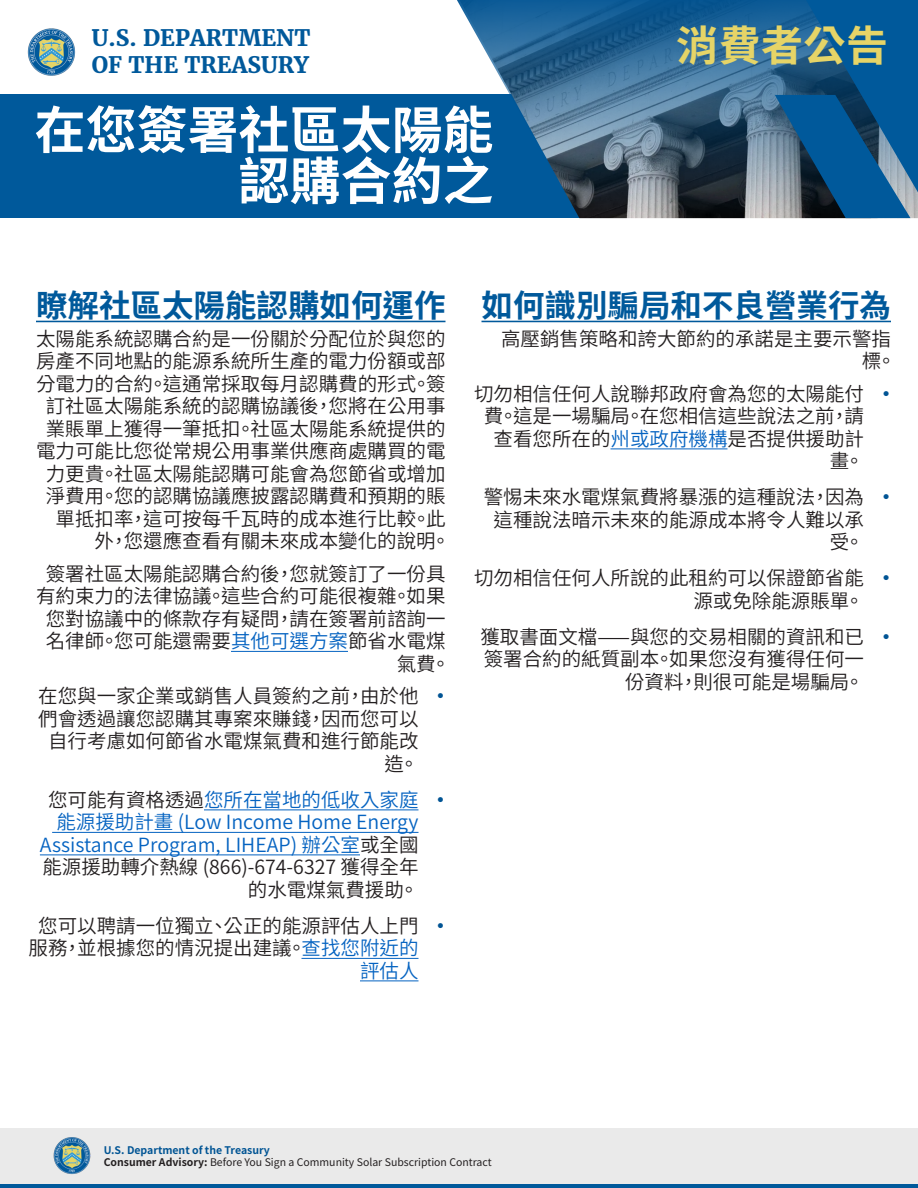
<style>
.page{position:relative;width:918px;height:1188px;background:#fff}
.page>*{position:absolute;margin:0;border:0;box-sizing:border-box;transform-origin:0 0}
.t1{font:700 51px/51px "Source Han Sans TW";color:#fff;text-align:right}
.t2{font:700 42px "Source Han Sans TW";letter-spacing:.01em;color:#e6d467}
.H2_Blue{font:700 31.5px "Source Han Sans TW";color:#00599b}
.t3{font:700 22.5px "Merriweather";color:#00599b}
.Body{font:19.5px/22.5px "Source Han Sans TW";color:#231f20;text-align:right}
.t4{font:19.5px/22.5px "Source Han Sans TW";color:#0563c1;text-align:right}
.t5{font:10.5px/12px "Source Han Sans TW";color:#231f20}
.s1{color:#0563c1}
.s2{color:#231f20}
.s3{font-weight:700;color:#005494}
.s4{font-weight:700}
</style>
<div class="page">
<div style="left:0;top:1128px;width:918px;height:56px;background:#eaeaea"></div>
<hr style="left:0;top:1184px;width:918px;height:4px;background:#00599b">
<img style="left:53px;top:1137px;width:38px;height:37px">
<div style="left:0;top:94px;width:918px;height:124px;background:#00599b"></div>
<svg style="left:457px;top:0;width:318px;height:218px"></svg>
<svg style="left:775px;top:0;width:143px;height:218px"></svg>
<img style="left:27px;top:28px;width:48px;height:48px">
<hr style="left:482px;top:321px;width:409px;height:1px;background:#00599b">
<hr style="left:610px;top:448px;width:118px;height:1px;background:#0563c1">
<hr style="left:36px;top:321px;width:410px;height:1px;background:#00599b">
<hr style="left:231px;top:651px;width:117px;height:1px;background:#0563c1">
<hr style="left:204px;top:809px;width:214px;height:1px;background:#0563c1">
<hr style="left:52px;top:832px;width:367px;height:1px;background:#0563c1">
<hr style="left:40px;top:854px;width:320px;height:1px;background:#0563c1">
<hr style="left:302px;top:958px;width:116px;height:1px;background:#0563c1">
<hr style="left:360px;top:980px;width:58px;height:1px;background:#0563c1">
<p class="t3" style="left:92px;top:24px;width:220px">U.S. DEPARTMENT</p>
<p class="t3" style="left:92px;top:51px;width:219px">OF THE TREASURY</p>
<p class="t1" style="left:35px;top:106px;width:461px">在您簽署社區太陽能認購合約之</p>
<p class="t2" style="left:676px;top:22px;width:213px">消費者公告</p>
<p class="H2_Blue" style="left:36px;top:287px;width:411px">瞭解社區太陽能認購如何運作</p>
<p class="Body" style="left:36px;top:328px;width:416px">太陽能系統認購合約是一份關於分配位於與您的房產不同地點的能源系統所生產的電力份額或部分電力的合約。這通常採取每月認購費的形式。簽訂社區太陽能系統的認購協議後，您將在公用事業賬單上獲得一筆抵扣。社區太陽能系統提供的電力可能比您從常規公用事業供應商處購買的電力更貴。社區太陽能認購可能會為您節省或增加淨費用。您的認購協議應披露認購費和預期的賬單抵扣率，這可按每千瓦時的成本進行比較。此外，您還應查看有關未來成本變化的說明。</p>
<p class="Body" style="left:36px;top:563px;width:416px">簽署社區太陽能認購合約後，您就簽訂了一份具有約束力的法律協議。這些合約可能很複雜。如果您對協議中的條款存有疑問，請在簽署前諮詢一名律師。您可能還需要<span class="s1">其他可選方案</span>節省水電煤氣費。</p>
<p class="Body" style="left:38px;top:685px;width:382px">在您與一家企業或銷售人員簽約之前，由於他們會透過讓您認購其專案來賺錢，因而您可以自行考慮如何節省水電煤氣費和進行節能改造。</p>
<p class="t4" style="left:40px;top:789px;width:380px"><span class="s2">您可能有資格透過</span>您所在當地的低收入家庭能源援助計畫 (Low Income Home Energy<br>Assistance Program, LIHEAP) 辦公室<span class="s2">或全國能源援助轉介熱線 (866)-674-6327 獲得全年的水電煤氣費援助。</span></p>
<p class="Body" style="left:28px;top:915px;width:391px">您可以聘請一位獨立、公正的能源評估人上門服務，並根據您的情況提出建議。<span class="s1">查找您附近的評估人</span></p>
<p class="H2_Blue" style="left:482px;top:287px;width:411px">如何識別騙局和不良營業行為</p>
<p class="Body" style="left:501px;top:328px;width:396px">高壓銷售策略和誇大節約的承諾是主要示警指標。</p>
<p class="Body" style="left:474px;top:383px;width:391px">切勿相信任何人說聯邦政府會為您的太陽能付費。這是一場騙局。在您相信這些說法之前，請查看您所在的<span class="s1">州或政府機構</span>是否提供援助計畫。</p>
<p class="Body" style="left:484px;top:486px;width:382px">警惕未來水電煤氣費將暴漲的這種說法，因為這種說法暗示未來的能源成本將令人難以承受。</p>
<p class="Body" style="left:474px;top:567px;width:391px">切勿相信任何人所說的此租約可以保證節省能源或免除能源賬單。</p>
<p class="Body" style="left:480px;top:626px;width:385px">獲取書面文檔——與您的交易相關的資訊和已簽署合約的紙質副本。如果您沒有獲得任何一份資料，則很可能是場騙局。</p>
<p class="t5" style="left:104px;top:1144px;width:390px"><span class="s3">U.S. Department of the Treasury<br></span><span class="s4">Consumer Advisory:</span> Before You Sign a Community Solar Subscription Contract</p>
</div>
